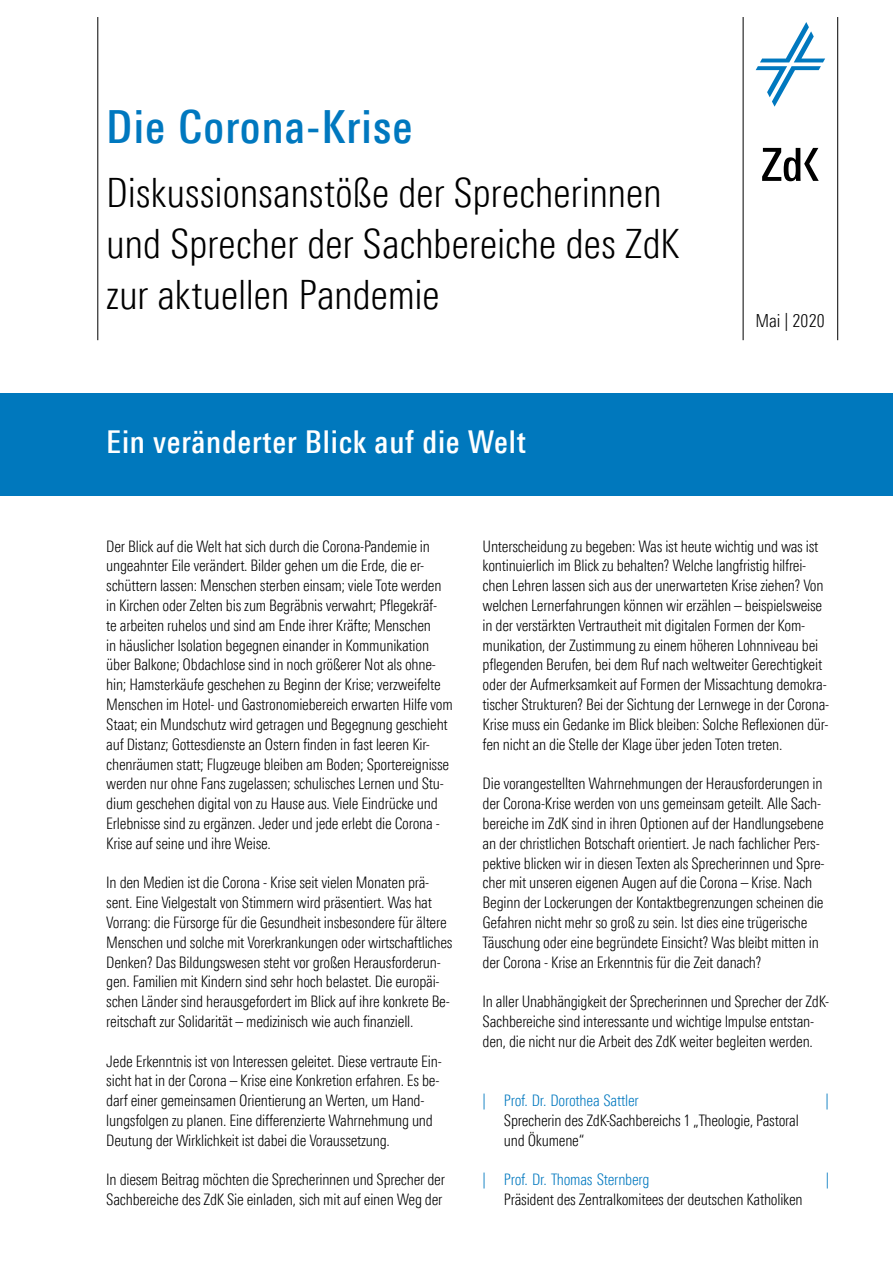
<style>
.page{position:relative;width:893px;height:1263px;background:#fff}
.page>*{position:absolute;margin:0;border:0;box-sizing:border-box;transform-origin:0 0}
.t1{font:500 45.75px "Linotype Univers 520 Cn";letter-spacing:.025em;color:#0078bf}
.t2{font:300 40.5px/51px "Linotype Univers 320 Cn";letter-spacing:-.01em;color:#000}
.t3{font:500 31.5px "Linotype Univers 520 Cn";letter-spacing:.025em;color:#fff}
.t4{font:300 18px "Linotype Univers 320 Cn";letter-spacing:.01em;color:#000}
.t5{font:300 15.9px/19.8px "Linotype Univers 320 Cn";letter-spacing:-.015em;color:#000}
.t6{font:300 15.9px "Linotype Univers 320 Cn";letter-spacing:-.015em;color:#0078bf}
</style>
<div class="page">
<hr style="left:837px;top:17px;width:1px;height:323px;background:#000">
<hr style="left:97px;top:17px;width:1px;height:323px;background:#000">
<hr style="left:743px;top:17px;width:1px;height:323px;background:#000">
<div style="left:0;top:393px;width:893px;height:103px;background:#0078bd"></div>
<svg style="left:756px;top:22px;width:69px;height:85px"></svg>
<svg style="left:762px;top:148px;width:57px;height:33px"></svg>
<h1 class="t1" style="left:106px;top:99px;width:308px">Die Corona-Krise</h1>
<h2 class="t2" style="left:106px;top:167px;width:575px">Diskussionsanstöße der Sprecherinnen und Sprecher der Sachbereiche des ZdK zur aktuellen Pandemie</h2>
<h3 class="t3" style="left:106px;top:423px;width:421px">Ein veränderter Blick auf die Welt</h3>
<p class="t4" style="left:756px;top:310px;width:71px">Mai | 2020</p>
<p class="t5" style="left:106px;top:536px;width:348px">Der Blick auf die Welt hat sich durch die Corona-Pandemie in ungeahnter Eile verändert. Bilder gehen um die Erde, die er&shy;schüttern lassen: Menschen sterben einsam; viele Tote werden in Kirchen oder Zelten bis zum Begräbnis verwahrt; Pflegekräf-<br>te arbeiten ruhelos und sind am Ende ihrer Kräfte; Menschen<br>in häuslicher Isolation begegnen einander in Kommunikation über Balkone; Obdachlose sind in noch größerer Not als ohne&shy;hin; Hamsterkäufe geschehen zu Beginn der Krise; verzweifelte Menschen im Hotel- und Gastronomiebereich erwarten Hilfe vom Staat; ein Mundschutz wird getragen und Begegnung geschieht auf Distanz; Gottesdienste an Ostern finden in fast leeren Kir&shy;chenräumen statt; Flugzeuge bleiben am Boden; Sportereignisse werden nur ohne Fans zugelassen; schulisches Lernen und Stu&shy;dium geschehen digital von zu Hause aus. Viele Eindrücke und Erlebnisse sind zu ergänzen. Jeder und jede erlebt die Corona - Krise auf seine und ihre Weise.</p>
<p class="t5" style="left:106px;top:873px;width:348px">In den Medien ist die Corona - Krise seit vielen Monaten prä&shy;sent. Eine Vielgestalt von Stimmern wird präsentiert. Was hat Vorrang: die Fürsorge für die Gesundheit insbesondere für ältere Menschen und solche mit Vorerkrankungen oder wirtschaftliches Denken? Das Bildungswesen steht vor großen Herausforderun&shy;gen. Familien mit Kindern sind sehr hoch belastet. Die europäi&shy;schen Länder sind herausgefordert im Blick auf ihre konkrete Be&shy;reitschaft zur Solidarität – medizinisch wie auch finanziell.</p>
<p class="t5" style="left:106px;top:1051px;width:337px">Jede Erkenntnis ist von Interessen geleitet. Diese vertraute Ein&shy;sicht hat in der Corona – Krise eine Konkretion erfahren. Es be&shy;darf einer gemeinsamen Orientierung an Werten, um Hand&shy;lungsfolgen zu planen. Eine differenzierte Wahrnehmung und Deutung der Wirklichkeit ist dabei die Voraussetzung.</p>
<p class="t5" style="left:106px;top:1170px;width:340px">In diesem Beitrag möchten die Sprecherinnen und Sprecher der<br>Sachbereiche des ZdK Sie einladen, sich mit auf einen Weg der</p>
<p class="t5" style="left:483px;top:536px;width:348px">Unterscheidung zu begeben: Was ist heute wichtig und was ist kontinuierlich im Blick zu behalten? Welche langfristig hilfrei&shy;chen Lehren lassen sich aus der unerwarteten Krise ziehen? Von welchen Lernerfahrungen können wir erzählen – beispielsweise in der verstärkten Vertrautheit mit digitalen Formen der Kom&shy;munikation, der Zustimmung zu einem höheren Lohnniveau bei pflegenden Berufen, bei dem Ruf nach weltweiter Gerechtigkeit oder der Aufmerksamkeit auf Formen der Missachtung demokra&shy;tischer Strukturen? Bei der Sichtung der Lernwege in der Corona-Krise muss ein Gedanke im Blick bleiben: Solche Reflexionen dür&shy;fen nicht an die Stelle der Klage über jeden Toten treten.</p>
<p class="t5" style="left:483px;top:774px;width:343px">Die vorangestellten Wahrnehmungen der Herausforderungen in der Corona-Krise werden von uns gemeinsam geteilt. Alle Sach&shy;bereiche im ZdK sind in ihren Optionen auf der Handlungsebene an der christlichen Botschaft orientiert. Je nach fachlicher Pers&shy;pektive blicken wir in diesen Texten als Sprecherinnen und Spre&shy;cher mit unseren eigenen Augen auf die Corona – Krise. Nach Beginn der Lockerungen der Kontaktbegrenzungen scheinen die Gefahren nicht mehr so groß zu sein. Ist dies eine trügerische Täuschung oder eine begründete Einsicht? Was bleibt mitten in der Corona - Krise an Erkenntnis für die Zeit danach?</p>
<p class="t5" style="left:483px;top:991px;width:348px">In aller Unabhängigkeit der Sprecherinnen und Sprecher der ZdK-<br>Sachbereiche sind interessante und wichtige Impulse entstan&shy;den, die nicht nur die Arbeit des ZdK weiter begleiten werden.</p>
<p class="t6" style="left:483px;top:1091px;width:158px">| Prof. Dr. Dorothea Sattler</p>
<p class="t6" style="left:826px;top:1091px;width:5px">|</p>
<p class="t5" style="left:504px;top:1110px;width:296px">Sprecherin des ZdK-Sachbereichs 1 „Theologie, Pastoral und Ökumene“</p>
<p class="t6" style="left:483px;top:1170px;width:168px">| Prof. Dr. Thomas Sternberg</p>
<p class="t6" style="left:826px;top:1170px;width:5px">|</p>
<p class="t5" style="left:504px;top:1189px;width:300px">Präsident des Zentralkomitees der deutschen Katholiken</p>
</div>
